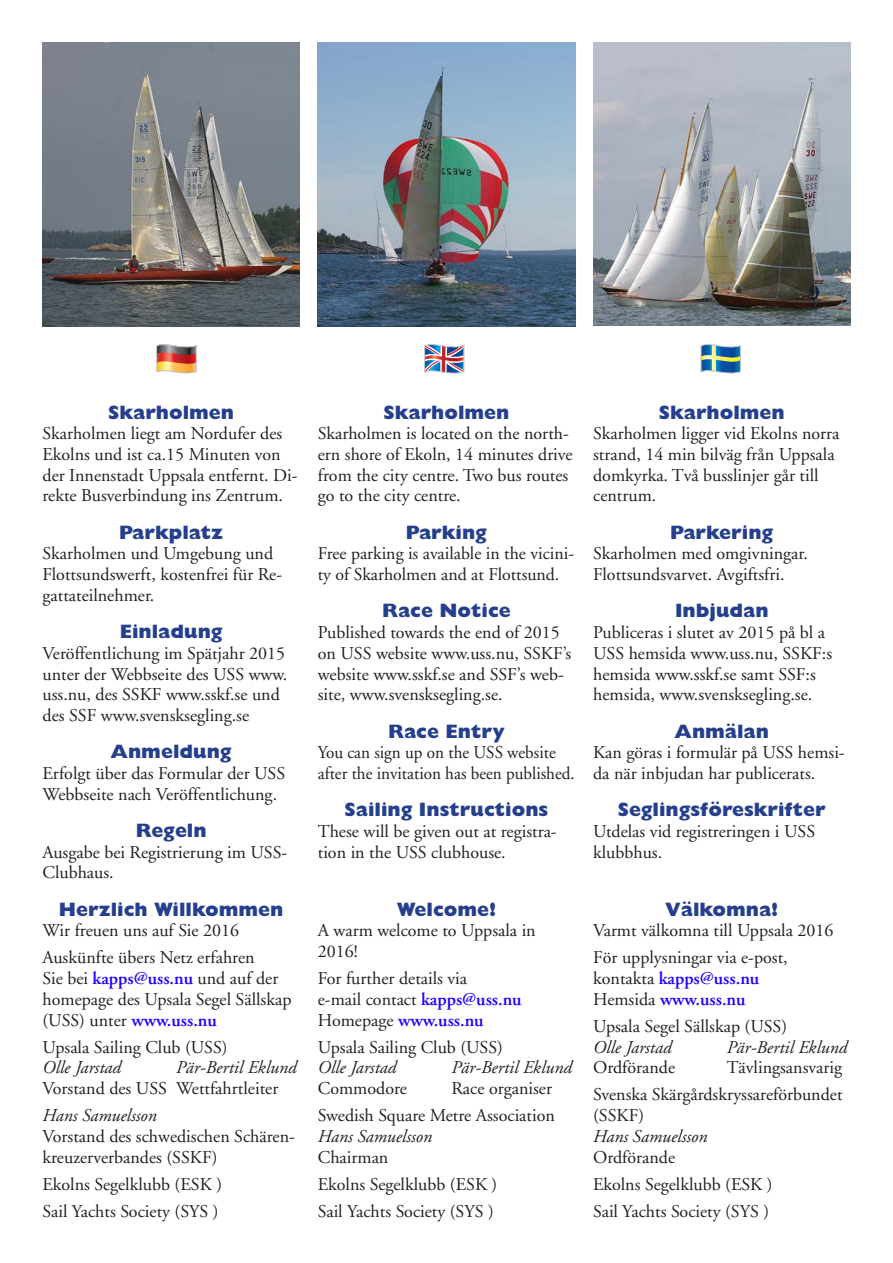
<style>
.page{position:relative;width:893px;height:1263px;background:#fff}
.page>*{position:absolute;margin:0;border:0;box-sizing:border-box;transform-origin:0 0}
.t1{font:800 19.5px "Gill Sans";color:#253f8e}
.t2{font:18px/20.7px "Adobe Garamond";color:#231f20}
.t3{font:italic 18px "Adobe Garamond";color:#231f20}
.t4{font:18px/20.7px "Adobe Garamond";color:#231f20;scale:.95 1}
.t5{font:600 18px/20.7px "Adobe Garamond";color:#2000ff}
.s1{font-weight:600;color:#2000ff}
.s2{font-weight:400;color:#231f20}
</style>
<div class="page">
<svg style="left:156px;top:344px;width:41px;height:30px"></svg>
<svg style="left:424px;top:344px;width:41px;height:29px"></svg>
<svg style="left:701px;top:344px;width:40px;height:30px"></svg>
<img style="left:593px;top:43px;width:257px;height:283px">
<img style="left:43px;top:43px;width:257px;height:283px">
<img style="left:318px;top:43px;width:257px;height:283px">
<p class="t1" style="left:108px;top:401px;width:127px">Skarholmen</p>
<p class="t2" style="left:43px;top:424px;width:256px">Skarholmen liegt am Nordufer des Ekolns und ist ca.15 Minuten von der Innenstadt Uppsala entfernt. Di&shy;rekte Busverbindung ins Zentrum.</p>
<p class="t1" style="left:119px;top:521px;width:106px">Parkplatz</p>
<p class="t2" style="left:43px;top:544px;width:241px">Skarholmen und Umgebung und<br>Flottsundswerft, kostenfrei für Re&shy;gattateilnehmer.</p>
<p class="t1" style="left:120px;top:620px;width:104px">Einladung</p>
<p class="t2" style="left:43px;top:643px;width:246px">Veröffentlichung im Spätjahr 2015 unter der Webbseite des USS www. uss.nu, des SSKF www.sskf.se und des SSF www.svensksegling.se</p>
<p class="t1" style="left:111px;top:740px;width:123px">Anmeldung</p>
<p class="t2" style="left:43px;top:763px;width:244px">Erfolgt über das Formular der USS<br>Webbseite nach Veröffentlichung.</p>
<p class="t1" style="left:136px;top:819px;width:73px">Regeln</p>
<p class="t2" style="left:43px;top:842px;width:246px">Ausgabe bei Registrierung im USS-<br>Clubhaus.</p>
<p class="t1" style="left:59px;top:898px;width:226px">Herzlich Willkommen</p>
<p class="t2" style="left:43px;top:918px;width:214px;line-height:27px">Wir freuen uns auf Sie 2016<br>Auskünfte übers Netz erfahren</p>
<p class="t2" style="left:43px;top:968px;width:250px">Sie bei <span class="s1">kapps@uss.nu</span> und auf der homepage des Upsala Segel Sällskap (USS) unter <span class="s1">www.uss.nu</span></p>
<p class="t2" style="left:43px;top:1037px;width:187px">Upsala Sailing Club (USS)</p>
<p class="t3" style="left:43px;top:1058px;width:80px">Olle Jarstad</p>
<p class="t3" style="left:176px;top:1058px;width:122px">Pär-Bertil Eklund</p>
<p class="t2" style="left:43px;top:1078px;width:237px">Vorstand des USS Wettfahrtleiter</p>
<p class="t3" style="left:43px;top:1106px;width:116px">Hans Samuelsson</p>
<p class="t2" style="left:43px;top:1126px;width:254px">Vorstand des schwedischen Schären&shy;kreuzerverbandes (SSKF)</p>
<p class="t2" style="left:43px;top:1171px;width:181px;line-height:27px">Ekolns Segelklubb (ESK )<br>Sail Yachts Society (SYS )</p>
<p class="t1" style="left:383px;top:401px;width:127px">Skarholmen</p>
<p class="t2" style="left:318px;top:424px;width:256px">Skarholmen is located on the north&shy;ern shore of Ekoln, 14 minutes drive from the city centre. Two bus routes go to the city centre.</p>
<p class="t1" style="left:406px;top:521px;width:83px">Parking</p>
<p class="t2" style="left:318px;top:544px;width:258px">Free parking is available in the vicini&shy;ty of Skarholmen and at Flottsund.</p>
<p class="t1" style="left:382px;top:599px;width:130px">Race Notice</p>
<p class="t2" style="left:318px;top:622px;width:255px">Published towards the end of 2015 on USS website www.uss.nu, SSKF’s website www.sskf.se and SSF’s web&shy;site, www.svensksegling.se.</p>
<p class="t1" style="left:388px;top:720px;width:118px">Race Entry</p>
<p class="t4" style="left:318px;top:743px;width:272px">You can sign up on the USS website after the invitation has been published.</p>
<p class="t1" style="left:345px;top:798px;width:205px">Sailing Instructions</p>
<p class="t2" style="left:318px;top:821px;width:240px">These will be given out at registra&shy;tion in the USS clubhouse.</p>
<p class="t1" style="left:397px;top:898px;width:101px">Welcome!</p>
<p class="t2" style="left:318px;top:921px;width:219px">A warm welcome to Uppsala in<br>2016!</p>
<p class="t2" style="left:318px;top:968px;width:205px">For further details via<br>e-mail contact <span class="s1">kapps@uss.nu<br></span>Homepage <span class="s1">www.uss.nu</span></p>
<p class="t2" style="left:318px;top:1037px;width:187px">Upsala Sailing Club (USS)</p>
<p class="t3" style="left:318px;top:1058px;width:80px">Olle Jarstad</p>
<p class="t3" style="left:451px;top:1058px;width:122px">Pär-Bertil Eklund</p>
<p class="t2" style="left:318px;top:1078px;width:91px">Commodore</p>
<p class="t2" style="left:318px;top:1075px;width:239px;line-height:27px;text-align:right">Race organiser<br>Swedish Square Metre Association</p>
<p class="t3" style="left:318px;top:1126px;width:116px">Hans Samuelsson</p>
<p class="t2" style="left:318px;top:1144px;width:181px;line-height:27px">Chairman<br>Ekolns Segelklubb (ESK )<br>Sail Yachts Society (SYS )</p>
<p class="t1" style="left:659px;top:401px;width:127px">Skarholmen</p>
<p class="t2" style="left:593px;top:424px;width:248px">Skarholmen ligger vid Ekolns norra strand, 14 min bilväg från Uppsala domkyrka. Två busslinjer går till centrum.</p>
<p class="t1" style="left:670px;top:521px;width:105px">Parkering</p>
<p class="t2" style="left:593px;top:544px;width:216px">Skarholmen med omgivningar.<br>Flottsundsvarvet. Avgiftsfri.</p>
<p class="t1" style="left:675px;top:599px;width:95px">Inbjudan</p>
<p class="t2" style="left:593px;top:622px;width:241px">Publiceras i slutet av 2015 på bl a<br>USS hemsida www.uss.nu, SSKF:s hemsida www.sskf.se samt SSF:s hemsida, www.svensksegling.se.</p>
<p class="t1" style="left:675px;top:720px;width:96px">Anmälan</p>
<p class="t2" style="left:593px;top:743px;width:253px">Kan göras i formulär på USS hemsi&shy;da när inbjudan har publicerats.</p>
<p class="t1" style="left:618px;top:798px;width:209px">Seglingsföreskrifter</p>
<p class="t2" style="left:593px;top:821px;width:223px">Utdelas vid registreringen i USS klubbhus.</p>
<p class="t1" style="left:665px;top:898px;width:115px">Välkomna!</p>
<p class="t2" style="left:593px;top:918px;width:242px;line-height:27px">Varmt välkomna till Uppsala 2016<br>För upplysningar via e-post,</p>
<p class="t5" style="left:593px;top:968px;width:168px"><span class="s2">kontakta</span> kapps@uss.nu<br><span class="s2">Hemsida</span> www.uss.nu</p>
<p class="t2" style="left:593px;top:1016px;width:196px">Upsala Segel Sällskap (USS)</p>
<p class="t3" style="left:593px;top:1037px;width:80px">Olle Jarstad</p>
<p class="t3" style="left:727px;top:1037px;width:122px">Pär-Bertil Eklund</p>
<p class="t2" style="left:593px;top:1058px;width:84px">Ordförande</p>
<p class="t2" style="left:593px;top:1055px;width:251px;line-height:27px;text-align:right">Tävlingsansvarig<br>Svenska Skärgårdskryssareförbundet</p>
<p class="t2" style="left:593px;top:1105px;width:52px">(SSKF)</p>
<p class="t3" style="left:593px;top:1126px;width:116px">Hans Samuelsson</p>
<p class="t2" style="left:593px;top:1144px;width:181px;line-height:27px">Ordförande<br>Ekolns Segelklubb (ESK )<br>Sail Yachts Society (SYS )</p>
</div>
